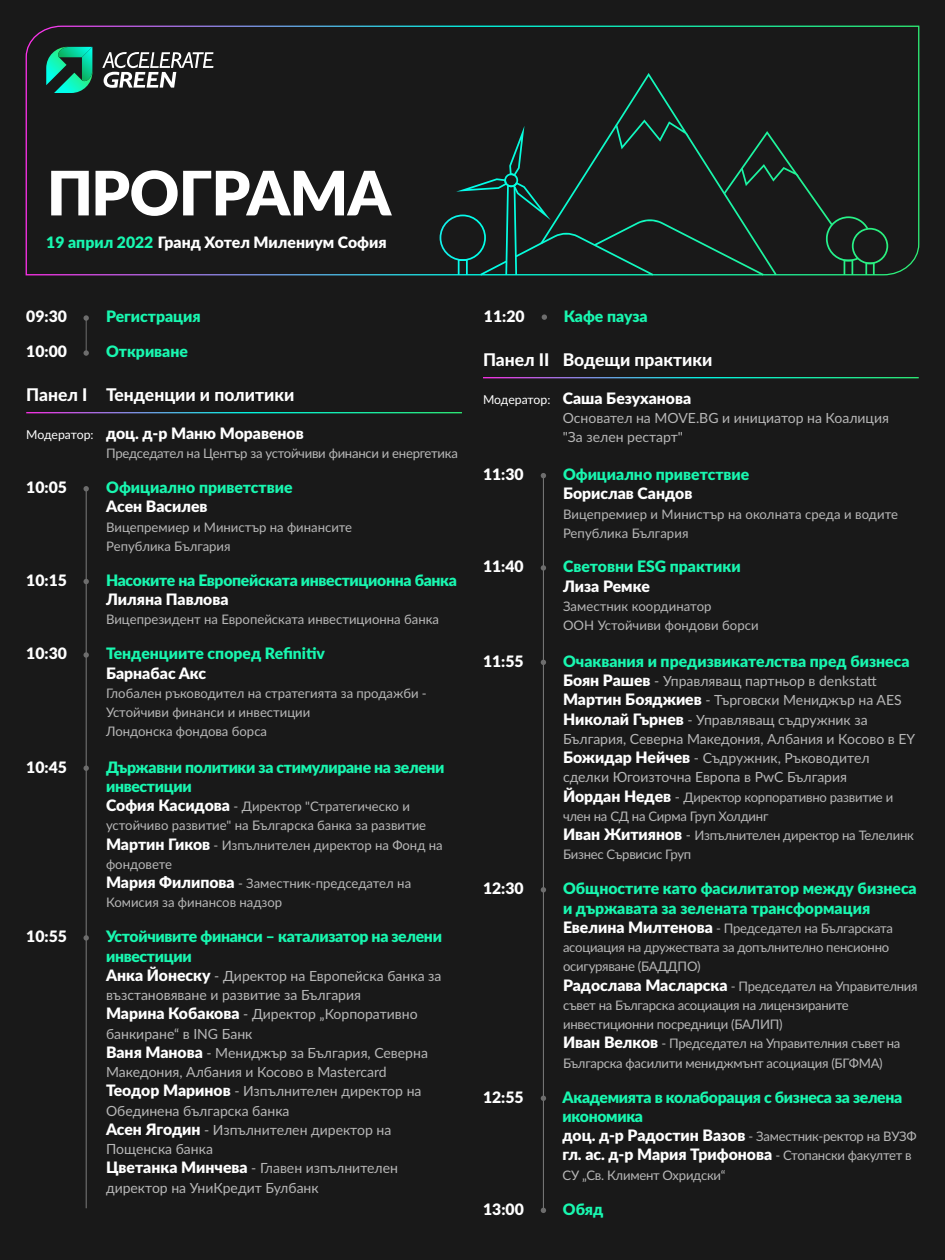
<style>
.page{position:relative;width:945px;height:1260px;background:#191919}
.page>*{position:absolute;margin:0;border:0;box-sizing:border-box;transform-origin:0 0}
.t1{font:900 61.25px "Lato";letter-spacing:-.01em;color:#fff}
.t2{font:800 17.5px "Lato";color:#fff}
.t3{font:900 15.75px/19.2px "Lato";letter-spacing:-.01em;color:#18f7b0}
.t4{font:900 15.75px "Lato";color:#fff}
.t5{font:14px/19.2px "Lato";color:#b7b7b7}
.t6{font:13.12px/19.2px "Lato";letter-spacing:-.02em;color:#b7b7b7}
.t7{font:13.12px/19.2px "Lato";color:#b7b7b7}
.t8{font:13.12px/19.2px "Lato";letter-spacing:.005em;color:#b7b7b7}
.s1{color:#18f7b0}
.s2{font-weight:400;font-size:12.25px}
.s3{font-weight:900;font-size:15.75px;color:#fff}
.s4{font-size:14px}
.s5{font-weight:400;font-size:13.12px;color:#b7b7b7}
</style>
<div class="page">
<svg style="left:26px;top:26px;width:893px;height:249px"></svg>
<svg style="left:440px;top:73px;width:448px;height:203px"></svg>
<svg style="left:102px;top:52px;width:111px;height:36px"></svg>
<svg style="left:46px;top:47px;width:46px;height:46px"></svg>
<svg style="left:542px;top:314px;width:5px;height:6px"></svg>
<hr style="left:26px;top:412px;width:436px;height:1px;background:#fff">
<hr style="left:86px;top:488px;width:1px;height:720px;background:#7c7c7c">
<svg style="left:83px;top:486px;width:6px;height:5px"></svg>
<svg style="left:83px;top:579px;width:6px;height:5px"></svg>
<svg style="left:83px;top:652px;width:6px;height:6px"></svg>
<svg style="left:83px;top:765px;width:6px;height:6px"></svg>
<svg style="left:83px;top:935px;width:6px;height:6px"></svg>
<hr style="left:86px;top:318px;width:1px;height:37px;background:#6d6d6d">
<svg style="left:83px;top:315px;width:6px;height:6px"></svg>
<svg style="left:83px;top:350px;width:6px;height:6px"></svg>
<hr style="left:483px;top:377px;width:436px;height:1px;background:#fff">
<hr style="left:543px;top:475px;width:1px;height:735px;background:#7c7c7c">
<svg style="left:541px;top:473px;width:5px;height:5px"></svg>
<svg style="left:541px;top:565px;width:5px;height:6px"></svg>
<svg style="left:541px;top:660px;width:5px;height:5px"></svg>
<svg style="left:541px;top:887px;width:5px;height:6px"></svg>
<svg style="left:541px;top:1096px;width:5px;height:5px"></svg>
<svg style="left:541px;top:1208px;width:5px;height:5px"></svg>
<h1 class="t1" style="left:47px;top:147px;width:346px">ПРОГРАМА</h1>
<p class="t4" style="left:46px;top:231px;width:342px"><span class="s1">19 aприл 2022</span> Гранд Хотел Милениум София</p>
<p class="t4" style="left:26px;top:305px;width:42px">09:30</p>
<p class="t3" style="left:106px;top:306px;width:96px">Регистрация</p>
<p class="t4" style="left:484px;top:304px;width:42px">11:20</p>
<p class="t3" style="left:564px;top:306px;width:85px">Кафе пауза</p>
<p class="t4" style="left:26px;top:340px;width:42px">10:00</p>
<p class="t3" style="left:106px;top:341px;width:83px">Откриване</p>
<p class="t2" style="left:483px;top:347px;width:231px">Панел II Водещи практики</p>
<p class="t2" style="left:26px;top:382px;width:270px">Панел I Тенденции и политики</p>
<p class="t4" style="left:26px;top:421px;width:279px"><span class="s2">Модератор:</span> доц. д-р Маню Моравенов</p>
<p class="t6" style="left:106px;top:443px;width:353px">Председател на Център за устойчиви финанси и енергетика</p>
<p class="t3" style="left:106px;top:477px;width:188px">Официално приветствие</p>
<p class="t4" style="left:106px;top:495px;width:103px">Асен Василев</p>
<p class="t7" style="left:106px;top:517px;width:247px">Вицепремиер и Министър на финансите<br>Република България</p>
<p class="t4" style="left:26px;top:568px;width:42px">10:15</p>
<p class="t3" style="left:106px;top:570px;width:353px">Насоките на Европейската инвестиционна банка</p>
<p class="t4" style="left:106px;top:588px;width:124px">Лиляна Павлова</p>
<p class="t7" style="left:106px;top:610px;width:335px">Вицепрезидент на Европейската инвестиционна банка</p>
<p class="t4" style="left:26px;top:642px;width:42px">10:30</p>
<p class="t3" style="left:106px;top:643px;width:221px">Тенденциите според Refinitiv</p>
<p class="t4" style="left:106px;top:661px;width:102px">Барнабас Aкс</p>
<p class="t7" style="left:106px;top:683px;width:322px">Глобален ръководител на стратегията за продажби -<br>Устойчиви финанси и инвестиции<br>Лондонска фондова борса</p>
<p class="t4" style="left:26px;top:755px;width:42px">10:45</p>
<p class="t3" style="left:106px;top:757px;width:340px">Държавни политики за стимулиране на зелени инвестиции</p>
<p class="t7" style="left:106px;top:796px;width:338px"><span class="s3">София Касидова</span> - Директор "Стратегическо и устойчиво развитие" на Българска банка за развитие <span class="s3">Мартин Гиков</span> - Изпълнителен директор на Фонд на фондовете<br><span class="s3">Мария Филипова</span> - Заместник-председател на Комисия за финансов надзор</p>
<p class="t4" style="left:26px;top:925px;width:42px">10:55</p>
<p class="t3" style="left:106px;top:926px;width:337px">Устойчивите финанси – катализатор на зелени инвестиции</p>
<p class="t5" style="left:106px;top:966px;width:337px"><span class="s3">Анка Йонеску</span> - Директор на Европейска банка за възстановяване и развитие за България<br><span class="s3">Марина Кобакова</span> - Директор „Корпоративно банкиране“ в ING Банк<br><span class="s3">Ваня Манова</span> - Мениджър за България, Северна Македония, Албания и Косово в Mastercard <span class="s3">Теодор Маринов</span> - Изпълнителен директор на Обединена българска банка<br><span class="s3">Асен Ягодин</span> - Изпълнителен директор на Пощенска банка<br><span class="s3">Цветанка Минчева</span> - Главен изпълнителен директор на УниКредит Булбанк</p>
<p class="t4" style="left:26px;top:476px;width:42px">10:05</p>
<p class="t4" style="left:483px;top:386px;width:210px"><span class="s2">Модератор:</span> Саша Безуханова</p>
<p class="t5" style="left:563px;top:408px;width:328px">Основател на MOVE.BG и инициатор на Коалиция "За зелен рестарт"</p>
<p class="t4" style="left:483px;top:462px;width:42px">11:30</p>
<p class="t3" style="left:563px;top:464px;width:188px">Официално приветствие</p>
<p class="t4" style="left:563px;top:482px;width:131px">Борислав Сандов</p>
<p class="t8" style="left:563px;top:504px;width:337px">Вицепремиер и Министър на околната среда и водите<br>Република България</p>
<p class="t4" style="left:483px;top:555px;width:42px">11:40</p>
<p class="t3" style="left:563px;top:556px;width:179px">Световни ЕSG практики</p>
<p class="t4" style="left:563px;top:574px;width:88px">Лиза Ремке</p>
<p class="t8" style="left:563px;top:596px;width:197px">Заместник координатор<br>ООН Устойчиви фондови борси</p>
<p class="t4" style="left:483px;top:649px;width:42px">11:55</p>
<p class="t3" style="left:563px;top:651px;width:348px">Очаквания и предизвикателства пред бизнеса</p>
<p class="t5" style="left:563px;top:671px;width:354px"><span class="s3">Боян Рашев</span> - Управляващ партньор в denkstatt <span class="s3">Мартин Бояджиев</span> - Търговски Мениджър на AES <span class="s3">Николай Гърнев</span> - Управляващ съдружник за България, Северна Македония, Албания и Косово в EY <span class="s3">Божидар Нейчев</span> - Съдружник, Ръководител сделки Югоизточна Европа в PwC България</p>
<p class="t6" style="left:563px;top:787px;width:352px"><span class="s3">Йордан Недев</span> <span class="s4">-</span> Директор корпоративно развитие и член на СД на Сирма Груп Холдинг<br><span class="s3">Иван Житиянов</span> <span class="s4">-</span> Изпълнителен директор на Телелинк Бизнес Сървисис Груп</p>
<p class="t4" style="left:483px;top:877px;width:42px">12:30</p>
<p class="t3" style="left:563px;top:878px;width:355px">Общностите като фасилитатор между бизнеса и държавата за зелената трансформация</p>
<p class="t6" style="left:563px;top:918px;width:356px"><span class="s3">Евелина Милтенова</span> - Председател на Българската асоциация на дружествата за допълнително пенсионно осигуряване (БАДДПО)<br><span class="s3">Радослава Масларска</span> - Председател на Управителния съвет на Българска асоциация на лицензираните инвестиционни посредници (БАЛИП)<br><span class="s3">Иван Велков</span> - Председател на Управителния съвет на Българска фасилити мениджмънт асоциация (БГФМА)</p>
<p class="t4" style="left:483px;top:1085px;width:42px">12:55</p>
<p class="t3" style="left:563px;top:1087px;width:341px">Академията в колаборация с бизнеса за зелена икономика</p>
<p class="t6" style="left:563px;top:1126px;width:356px"><span class="s3">доц. д-р Радостин Вазов</span> - Заместник-ректор на ВУЗФ</p>
<p class="t4" style="left:563px;top:1143px;width:351px">гл. ас. д-р Мария Трифонова <span class="s5">- Стопански факултет в</span></p>
<p class="t6" style="left:563px;top:1165px;width:165px">СУ „Св. Климент Охридски“</p>
<p class="t4" style="left:483px;top:1197px;width:42px">13:00</p>
<p class="t3" style="left:563px;top:1199px;width:42px">Обяд</p>
</div>
